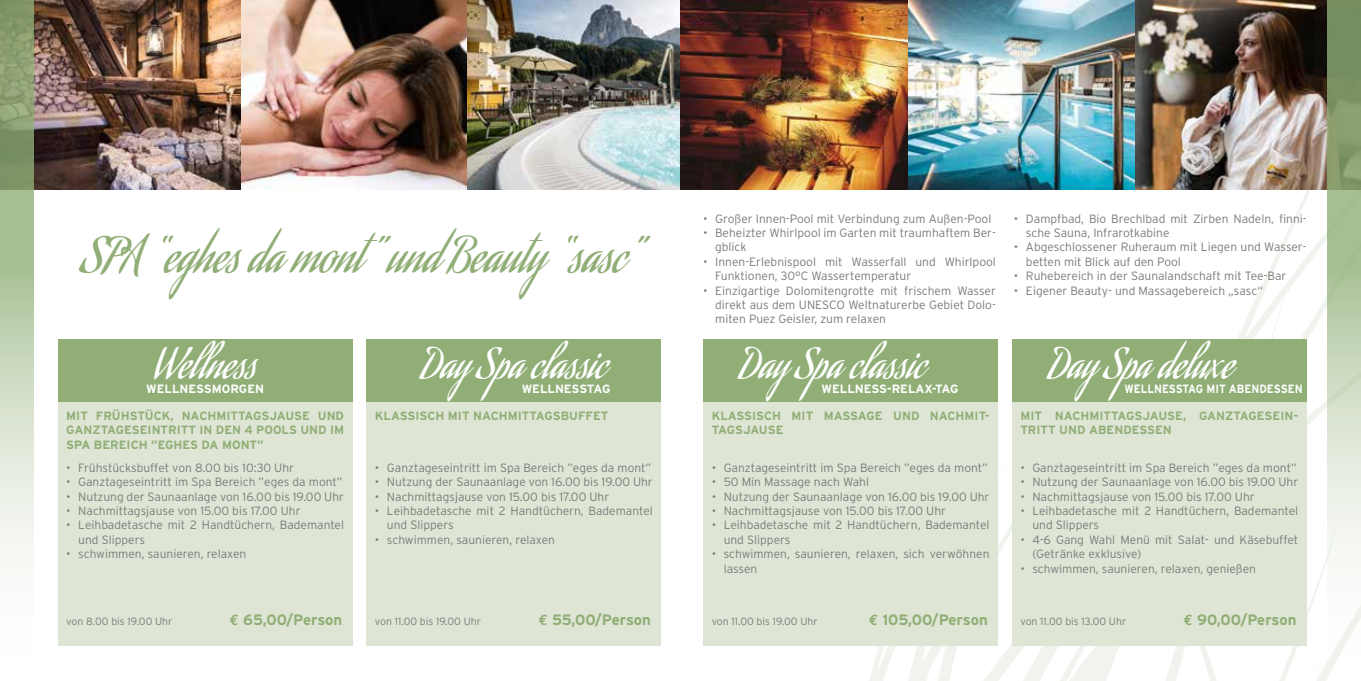
<style>
.page{position:relative;width:1361px;height:681px;background:#fff}
.page>*{position:absolute;margin:0;border:0;box-sizing:border-box;transform-origin:0 0}
.t1{font:47.4px "Aguafina Script";color:#90ae76}
.t2{font:40.5px "Aguafina Script";color:#fff}
.t3{font:700 15px "Interstate";color:#90ae76}
.t4{font:300 12px/14.4px "Interstate";color:#7b7b7a}
.t5{font:700 12px "Interstate";color:#90ae76}
.t6{font:700 12px "Interstate";color:#fff}
.t7{font:700 12px "Interstate";color:#fff;scale:.89 1}
.t8{font:300 10.5px "Interstate";color:#7b7b7a}
.s1{font-family:"Euro Mono"}
</style>
<div class="page">
<img style="left:34px;top:0;width:1293px;height:189px">
<img style="left:811px;top:25px;width:516px;height:27px">
<img style="left:692px;top:52px;width:635px;height:423px">
<svg style="left:692px;top:408px;width:320px;height:67px"></svg>
<svg style="left:703px;top:475px;width:624px;height:205px"></svg>
<svg style="left:1327px;top:0;width:34px;height:677px"></svg>
<svg style="left:0;top:0;width:34px;height:560px"></svg>
<div style="left:58px;top:339px;width:295px;height:306px;background:#dee5d5"></div>
<div style="left:58px;top:339px;width:295px;height:62px;background:#90ae76"></div>
<div style="left:703px;top:339px;width:295px;height:306px;background:#dee5d5"></div>
<div style="left:703px;top:339px;width:295px;height:62px;background:#90ae76"></div>
<div style="left:366px;top:339px;width:295px;height:306px;background:#dee5d5"></div>
<div style="left:366px;top:339px;width:295px;height:62px;background:#90ae76"></div>
<div style="left:1012px;top:339px;width:294px;height:306px;background:#dee5d5"></div>
<div style="left:1012px;top:339px;width:294px;height:62px;background:#90ae76"></div>
<h1 class="t1" style="left:81px;top:228px;width:559px">SPA “eghes da mont” und Beauty “sasc”</h1>
<h2 class="t2" style="left:154px;top:340px;width:104px">Wellness</h2>
<p class="t6" style="left:146px;top:381px;width:119px">WELLNESSMORGEN</p>
<p class="t5" style="left:66px;top:409px;width:237px">M IT FRÜHSTÜCK, NACHM ITTAGSJAUSE</p>
<p class="t5" style="left:318px;top:409px;width:28px">UND</p>
<p class="t5" style="left:66px;top:423px;width:59px">GAN ZTAGESE</p>
<p class="t5" style="left:148px;top:423px;width:126px">INTRITT IN DEN 4 POOLS</p>
<p class="t5" style="left:300px;top:423px;width:43px">UND IM</p>
<p class="t5" style="left:66px;top:438px;width:45px">SPA BERE</p>
<p class="t5" style="left:127px;top:438px;width:105px">ICH ”EGHES DA MON</p>
<p class="t5" style="left:250px;top:438px;width:16px">T”</p>
<p class="t4" style="left:66px;top:460px;width:229px">• Frühstücksbuffet von 8.00 bis 10:30 Uhr</p>
<p class="t4" style="left:66px;top:474px;width:278px">• Ganztageseintritt im Spa Bereich ”eges da mont”</p>
<p class="t4" style="left:66px;top:489px;width:279px">• Nutzung der Saunaanlage von 16.00 bis 19.00 Uhr</p>
<p class="t4" style="left:66px;top:503px;width:236px">• Nachmittagsjause von 15.00 bis 17.00 Uhr</p>
<p class="t4" style="left:78px;top:517px;width:267px;text-indent:-12px">• Leihbadetasche mit 2 Handtüchern, Bademantel und Slippers</p>
<p class="t4" style="left:66px;top:546px;width:182px">• schwimmen, saunieren, relaxen</p>
<p class="t8" style="left:66px;top:615px;width:108px">von 8.00 bis 19.00 Uhr</p>
<p class="t3" style="left:230px;top:611px;width:114px"><span class="s1">€</span> 65,00/PERSON</p>
<h2 class="t2" style="left:421px;top:340px;width:187px">Day Spa classic</h2>
<p class="t6" style="left:522px;top:381px;width:90px">WELLNESSTAG</p>
<p class="t5" style="left:375px;top:409px;width:179px">KLASSISCH M IT NACHM ITTAGSB</p>
<p class="t5" style="left:569px;top:409px;width:17px">UFFE</p>
<p class="t5" style="left:601px;top:409px;width:9px">T</p>
<p class="t4" style="left:375px;top:460px;width:278px">• Ganztageseintritt im Spa Bereich ”eges da mont”</p>
<p class="t4" style="left:375px;top:474px;width:279px">• Nutzung der Saunaanlage von 16.00 bis 19.00 Uhr</p>
<p class="t4" style="left:375px;top:489px;width:236px">• Nachmittagsjause von 15.00 bis 17.00 Uhr</p>
<p class="t4" style="left:387px;top:503px;width:267px;text-indent:-12px">• Leihbadetasche mit 2 Handtüchern, Bademantel und Slippers</p>
<p class="t4" style="left:375px;top:532px;width:182px">• schwimmen, saunieren, relaxen</p>
<p class="t8" style="left:375px;top:615px;width:108px">von 11.00 bis 19.00 Uhr</p>
<p class="t3" style="left:539px;top:611px;width:114px"><span class="s1">€</span> 55,00/PERSON</p>
<p class="t4" style="left:703px;top:211px;width:290px">• Großer Innen-Pool mit Verbindung zum Außen-Pool</p>
<p class="t4" style="left:715px;top:225px;width:282px;text-indent:-12px">• Beheizter Whirlpool im Garten mit traumhaftem Ber&shy;gblick</p>
<p class="t4" style="left:715px;top:254px;width:282px;text-indent:-12px">• Innen-Erlebnispool mit Wasserfall und Whirlpool<br>Funktionen, 30°C Wassertemperatur</p>
<p class="t4" style="left:715px;top:283px;width:282px;text-align:justify;text-indent:-12px">• Einzigartige Dolomitengrotte mit frischem Wasser direkt aus dem UNESCO Weltnaturerbe Gebiet Dolo&shy;miten Puez Geisler, zum relaxen</p>
<h2 class="t2" style="left:739px;top:340px;width:187px">Day Spa classic</h2>
<p class="t6" style="left:821px;top:381px;width:139px">WELLNESS-RELAX-TAG</p>
<p class="t5" style="left:712px;top:409px;width:164px">KLASS ISCH M IT MASSAGE</p>
<p class="t5" style="left:893px;top:409px;width:98px">UN D NACHM IT-</p>
<p class="t5" style="left:711px;top:423px;width:65px">TAGSJAUSE</p>
<p class="t4" style="left:711px;top:460px;width:278px">• Ganztageseintritt im Spa Bereich ”eges da mont”</p>
<p class="t4" style="left:711px;top:474px;width:159px">• 50 Min Massage nach Wahl</p>
<p class="t4" style="left:711px;top:489px;width:279px">• Nutzung der Saunaanlage von 16.00 bis 19.00 Uhr</p>
<p class="t4" style="left:711px;top:503px;width:236px">• Nachmittagsjause von 15.00 bis 17.00 Uhr</p>
<p class="t4" style="left:723px;top:517px;width:267px;text-indent:-12px">• Leihbadetasche mit 2 Handtüchern, Bademantel und Slippers</p>
<p class="t4" style="left:723px;top:546px;width:267px;text-indent:-12px">• schwimmen, saunieren, relaxen, sich verwöhnen lassen</p>
<p class="t8" style="left:711px;top:614px;width:108px">von 11.00 bis 19.00 Uhr</p>
<p class="t3" style="left:869px;top:610px;width:120px"><span class="s1">€</span> 105,00/PERSON</p>
<p class="t4" style="left:1026px;top:211px;width:282px;text-indent:-12px">• Dampfbad, Bio Brechlbad mit Zirben Nadeln, finni&shy;sche Sauna, Infrarotkabine</p>
<p class="t4" style="left:1026px;top:240px;width:282px;text-indent:-12px">• Abgeschlossener Ruheraum mit Liegen und Wasser&shy;betten mit Blick auf den Pool</p>
<p class="t4" style="left:1014px;top:268px;width:274px">• Ruhebereich in der Saunalandschaft mit Tee-Bar</p>
<p class="t4" style="left:1014px;top:283px;width:250px">• Eigener Beauty- und Massagebereich „sasc“</p>
<h2 class="t2" style="left:1048px;top:340px;width:186px">Day Spa deluxe</h2>
<p class="t7" style="left:1124px;top:381px;width:202px">WELLNESSTAG MIT ABENDESSEN</p>
<p class="t5" style="left:1020px;top:409px;width:237px">M IT NACHM ITTAGSJAUSE, GAN ZTAGESE</p>
<p class="t5" style="left:1280px;top:409px;width:19px">IN-</p>
<p class="t5" style="left:1020px;top:423px;width:78px">TRITT UND ABEN</p>
<p class="t5" style="left:1123px;top:423px;width:18px">DESSEN</p>
<p class="t4" style="left:1020px;top:460px;width:278px">• Ganztageseintritt im Spa Bereich ”eges da mont”</p>
<p class="t4" style="left:1020px;top:474px;width:279px">• Nutzung der Saunaanlage von 16.00 bis 19.00 Uhr</p>
<p class="t4" style="left:1020px;top:489px;width:236px">• Nachmittagsjause von 15.00 bis 17.00 Uhr</p>
<p class="t4" style="left:1032px;top:503px;width:267px;text-indent:-12px">• Leihbadetasche mit 2 Handtüchern, Bademantel und Slippers</p>
<p class="t4" style="left:1032px;top:532px;width:267px;text-indent:-12px">• 4-6 Gang Wahl Menü mit Salat- und Käsebuffet (Getränke exklusive)</p>
<p class="t4" style="left:1020px;top:561px;width:237px">• schwimmen, saunieren, relaxen, genießen</p>
<p class="t8" style="left:1020px;top:615px;width:107px">von 11.00 bis 13.00 Uhr</p>
<p class="t3" style="left:1183px;top:611px;width:114px"><span class="s1">€</span> 90,00/PERSON</p>
</div>
